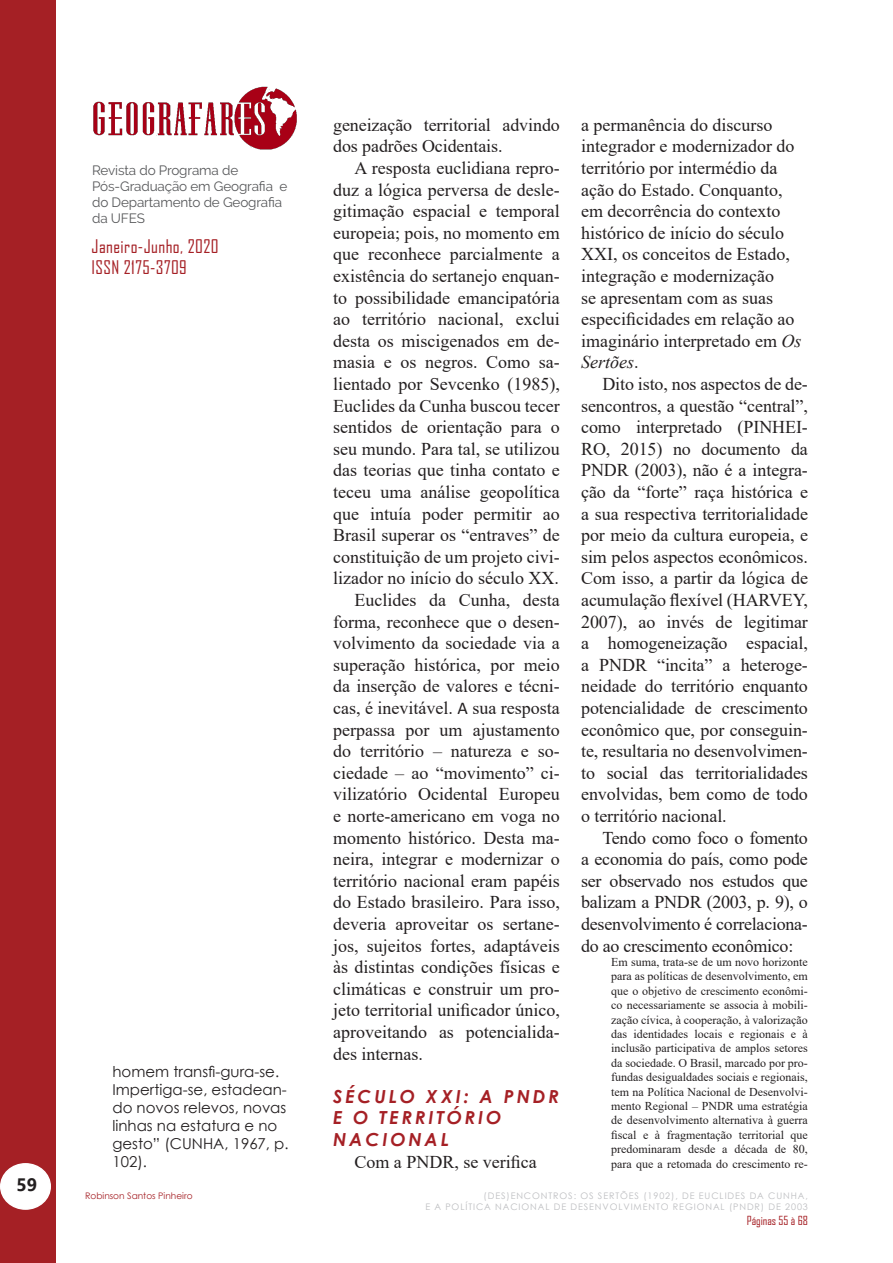
<style>
.page{position:relative;width:893px;height:1263px;background:#fff}
.page>*{position:absolute;margin:0;border:0;box-sizing:border-box;transform-origin:0 0}
.LO-normal{font:18px/21.6px "Times New Roman";letter-spacing:-.005em;color:#231f20;text-align:justify}
.TÍTULO{font:18px/21.6px "Times New Roman";color:#231f20}
.TÍTULO-2{font:italic 700 18px/21.6px "Century Gothic";letter-spacing:.16em;color:#a52025}
.t1{font:18px/21.6px "Agency FB";letter-spacing:.025em;color:#a52025}
.t2{font:700 18px "Segoe UI";color:#231f20}
.t3{font:15px/18px "Century Gothic";color:#231f20}
.t4{font:13.5px/16.2px "Raleway";letter-spacing:-.01em;color:#57585a}
.Citação{font:12px/14.4px "Times New Roman";color:#231f20;text-align:justify}
.t5{font:12px "Agency FB";color:#a52025}
.t6{font:9px/10.8px "Century Gothic";letter-spacing:.1em;color:#bcbdc0;text-align:right}
.t7{font:9px "Century Gothic";color:#a52025}
.s1{font-family:"Calibri"}
.s2{font-style:italic}
</style>
<div class="page">
<div style="left:0;top:0;width:55px;height:1263px;background:#a52025"></div>
<div style="left:1px;top:1164px;width:49px;height:45px;background:#fff;border-radius:50%"></div>
<div style="left:0;top:1163px;width:51px;height:47px;border:2px solid #fff;border-radius:50%"></div>
<img style="left:93px;top:86px;width:204px;height:64px">
<hr style="left:0;top:0;width:1px;height:1263px;background:#a52025">
<p class="t2" style="left:16px;top:1168px;width:22px">59</p>
<p class="t4" style="left:92px;top:162px;width:197px">Revista do Programa de<br>Pós-Graduação em Geografia e do Departamento de Geografia da UFES</p>
<p class="t1" style="left:92px;top:235px;width:129px">Janeiro-Junho, 2020<br>ISSN 2175-3709</p>
<p class="t3" style="left:112px;top:1062px;width:178px">homem transfi-gura-se.<br>Impertiga-se, estadean&shy;do novos relevos, novas linhas na estatura e no gesto” (CUNHA, 1967, p.<br>102).</p>
<p class="t7" style="left:85px;top:1190px;width:109px">Robinson Santos Pinheiro</p>
<p class="LO-normal" style="left:333px;top:113px;width:228px">geneização territorial advindo dos padrões Ocidentais.</p>
<p class="LO-normal" style="left:333px;top:157px;width:228px;text-indent:21px">A resposta euclidiana repro&shy;duz a lógica perversa de desle&shy;gitimação espacial e temporal europeia; pois, no momento em que reconhece parcialmente a existência do sertanejo enquan&shy;to possibilidade emancipatória ao território nacional, exclui desta os miscigenados em de&shy;masia e os negros. Como sa&shy;lientado por Sevcenko (1985), Euclides da Cunha buscou tecer sentidos de orientação para o seu mundo. Para tal, se utilizou das teorias que tinha contato e teceu uma análise geopolítica que intuía poder permitir ao Brasil superar os “entraves” de constituição de um projeto civi&shy;lizador no início do século XX.</p>
<p class="LO-normal" style="left:333px;top:589px;width:228px;text-indent:21px">Euclides da Cunha, desta forma, reconhece que o desen&shy;volvimento da sociedade via a superação histórica, por meio da inserção de valores e técni&shy;cas, é inevitável. <span class="s1">A</span> sua resposta perpassa por um ajustamento do território – natureza e so&shy;ciedade – ao “movimento” ci&shy;vilizatório Ocidental Europeu e norte-americano em voga no momento histórico. Desta ma&shy;neira, integrar e modernizar o território nacional eram papéis do Estado brasileiro. Para isso, deveria aproveitar os sertane&shy;jos, sujeitos fortes, adaptáveis às distintas condições físicas e climáticas e construir um pro&shy;jeto territorial unificador único, aproveitando as potencialida&shy;des internas.</p>
<p class="TÍTULO-2" style="left:333px;top:1085px;width:227px">SÉCULO XXI: A PNDR<br>E O TERRITÓRIO<br>NACIONAL</p>
<p class="TÍTULO" style="left:354px;top:1150px;width:184px">Com a PNDR, se verifica</p>
<p class="TÍTULO" style="left:581px;top:113px;width:222px">a permanência do discurso integrador e modernizador do território por intermédio da ação do Estado. Conquanto, em decorrência do contexto histórico de início do século<br>XXI, os conceitos de Estado, integração e modernização<br>se apresentam com as suas especificidades em relação ao imaginário interpretado em <span class="s2">Os<br>Sertões</span>.</p>
<p class="LO-normal" style="left:581px;top:373px;width:228px;text-indent:21px">Dito isto, nos aspectos de de&shy;sencontros, a questão “central”, como interpretado (PINHEI-RO, 2015) no documento da PNDR (2003), não é a integra&shy;ção da “forte” raça histórica e a sua respectiva territorialidade por meio da cultura europeia, e sim pelos aspectos econômicos.<br>Com isso, a partir da lógica de acumulação flexível (HARVEY, 2007), ao invés de legitimar a homogeneização espacial, a PNDR “incita” a heteroge&shy;neidade do território enquanto potencialidade de crescimento econômico que, por conseguin&shy;te, resultaria no desenvolvimen&shy;to social das territorialidades envolvidas, bem como de todo o território nacional.</p>
<p class="LO-normal" style="left:581px;top:826px;width:228px;text-indent:21px">Tendo como foco o fomento a economia do país, como pode ser observado nos estudos que balizam a PNDR (2003, p. 9), o desenvolvimento é correlaciona&shy;do ao crescimento econômico:</p>
<p class="Citação" style="left:611px;top:954px;width:198px">Em suma, trata-se de um novo horizonte para as políticas de desenvolvimento, em que o objetivo de crescimento econômi&shy;co necessariamente se associa à mobili&shy;zação cívica, à cooperação, à valorização das identidades locais e regionais e à inclusão participativa de amplos setores da sociedade. O Brasil, marcado por pro&shy;fundas desigualdades sociais e regionais, tem na Política Nacional de Desenvolvi&shy;mento Regional – PNDR uma estratégia de desenvolvimento alternativa à guerra fiscal e à fragmentação territorial que predominaram desde a década de 80, para que a retomada do crescimento re-</p>
<p class="t6" style="left:425px;top:1190px;width:384px">(DES)ENCONTROS: OS SERTÕES (1902), DE EUCLIDES DA CUNHA,<br>E A POLÍTICA NACIONAL DE DESENVOLVIMENTO REGIONAL (PNDR) DE 2003</p>
<p class="t5" style="left:747px;top:1213px;width:63px">Páginas 55 à 68</p>
</div>
